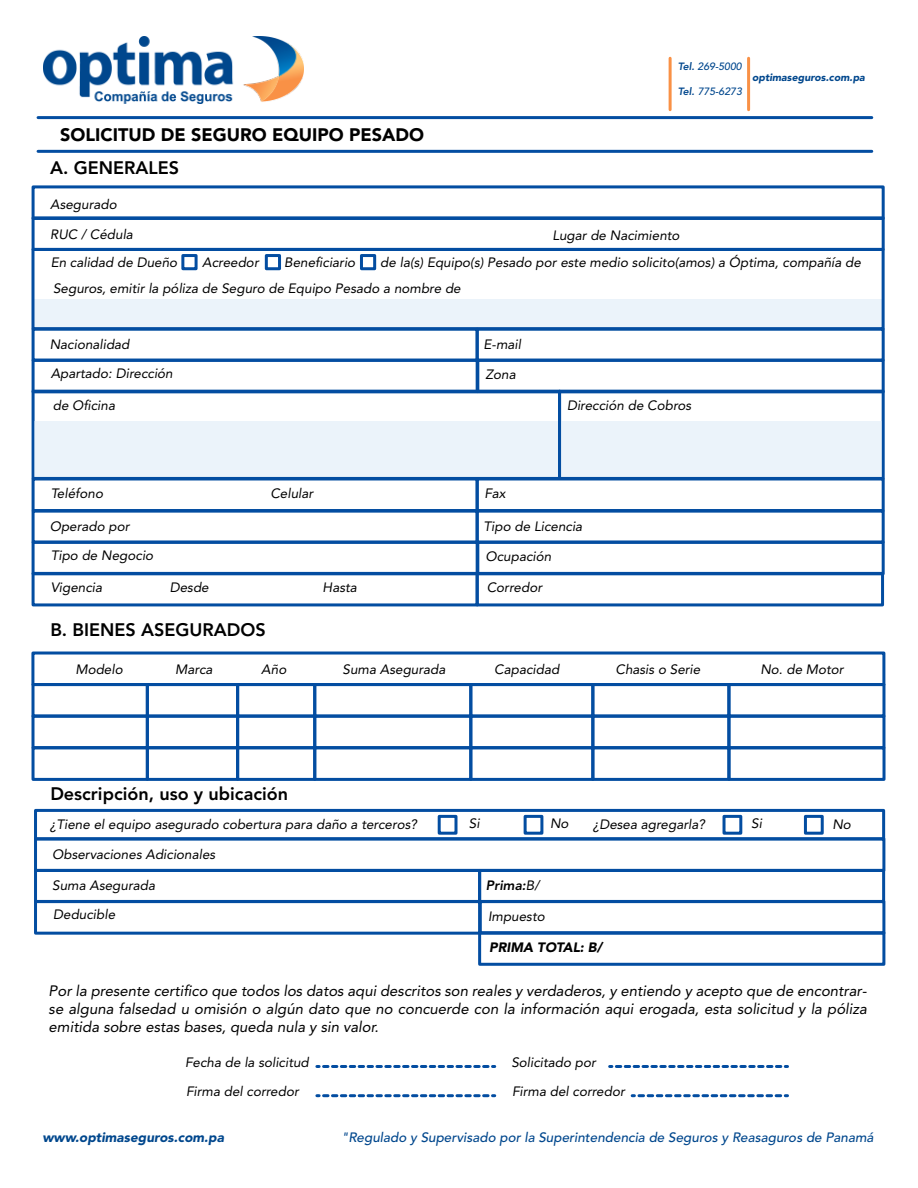
<style>
.page{position:relative;width:918px;height:1188px;background:#fff}
.page>*{position:absolute;margin:0;border:0;box-sizing:border-box;transform-origin:0 0}
.t1{font:800 18px "Avenir LT Std";color:#000}
.t2{font:900 18px "Avenir LT Std";color:#000}
.t3{font:italic 15px/18px "Avenir LT Std";color:#000;text-align:justify}
.t4{font:italic 13.5px/29.2px "Avenir LT Std";color:#000}
.t5{font:italic 500 13.5px "Avenir LT Std";color:#00478d}
.t6{font:italic 900 13.5px "Avenir LT Std";color:#00478d}
.t7{font:italic 900 13.5px "Avenir LT Std";color:#000}
.t8{font:italic 800 13.5px "Avenir LT Std";color:#000}
.t9{font:italic 500 10.5px "Avenir LT Std";color:#00478d}
.t10{font:italic 900 10.5px "Avenir LT Std";color:#00478d}
.s1{font-weight:800}
.s2{font-weight:400}
</style>
<div class="page">
<div style="left:34px;top:809px;width:851px;height:31px;border:3px solid #034da1"></div>
<hr style="left:38px;top:116px;width:834px;height:3px;background:#034da1">
<hr style="left:38px;top:150px;width:834px;height:3px;background:#034da1">
<img style="left:43px;top:37px;width:260px;height:67px">
<div style="left:32px;top:185px;width:853px;height:35px;border:3px solid #034da1"></div>
<div style="left:31px;top:652px;width:854px;height:34px;border:3px solid #034da1"></div>
<div style="left:34px;top:837px;width:851px;height:35px;border:3px solid #034da1"></div>
<div style="left:32px;top:683px;width:117px;height:35px;border:3px solid #034da1"></div>
<div style="left:727px;top:683px;width:158px;height:35px;border:3px solid #034da1"></div>
<div style="left:146px;top:683px;width:93px;height:35px;border:3px solid #034da1"></div>
<div style="left:32px;top:715px;width:117px;height:34px;border:3px solid #034da1"></div>
<div style="left:727px;top:715px;width:158px;height:34px;border:3px solid #034da1"></div>
<div style="left:146px;top:715px;width:93px;height:34px;border:3px solid #034da1"></div>
<div style="left:32px;top:746px;width:117px;height:35px;border:3px solid #034da1"></div>
<div style="left:727px;top:746px;width:159px;height:35px;border:3px solid #034da1"></div>
<div style="left:146px;top:746px;width:93px;height:35px;border:3px solid #034da1"></div>
<div style="left:236px;top:683px;width:80px;height:35px;border:3px solid #034da1"></div>
<div style="left:236px;top:715px;width:80px;height:34px;border:3px solid #034da1"></div>
<div style="left:236px;top:746px;width:80px;height:35px;border:3px solid #034da1"></div>
<div style="left:313px;top:683px;width:159px;height:35px;border:3px solid #034da1"></div>
<div style="left:313px;top:715px;width:159px;height:34px;border:3px solid #034da1"></div>
<div style="left:313px;top:746px;width:159px;height:35px;border:3px solid #034da1"></div>
<div style="left:469px;top:683px;width:125px;height:35px;border:3px solid #034da1"></div>
<div style="left:469px;top:715px;width:125px;height:34px;border:3px solid #034da1"></div>
<div style="left:469px;top:746px;width:125px;height:35px;border:3px solid #034da1"></div>
<div style="left:591px;top:683px;width:139px;height:35px;border:3px solid #034da1"></div>
<div style="left:591px;top:715px;width:139px;height:34px;border:3px solid #034da1"></div>
<div style="left:591px;top:746px;width:139px;height:35px;border:3px solid #034da1"></div>
<div style="left:32px;top:216px;width:853px;height:35px;border:3px solid #034da1"></div>
<div style="left:32px;top:359px;width:447px;height:34px;border:3px solid #034da1"></div>
<div style="left:476px;top:359px;width:409px;height:34px;border:3px solid #034da1"></div>
<div style="left:32px;top:390px;width:529px;height:90px;border:3px solid #034da1"></div>
<div style="left:558px;top:390px;width:327px;height:90px;border:3px solid #034da1"></div>
<div style="left:34px;top:299px;width:848px;height:28px;background:#ebf3fa"></div>
<div style="left:32px;top:248px;width:853px;height:82px;border:3px solid #034da1"></div>
<div style="left:32px;top:477px;width:447px;height:35px;border:3px solid #034da1"></div>
<div style="left:476px;top:477px;width:409px;height:35px;border:3px solid #034da1"></div>
<div style="left:32px;top:510px;width:447px;height:34px;border:3px solid #034da1"></div>
<div style="left:476px;top:510px;width:409px;height:34px;border:3px solid #034da1"></div>
<div style="left:32px;top:541px;width:447px;height:34px;border:3px solid #034da1"></div>
<div style="left:476px;top:541px;width:409px;height:34px;border:3px solid #034da1"></div>
<div style="left:561px;top:421px;width:321px;height:56px;background:#ebf3fa"></div>
<div style="left:35px;top:421px;width:523px;height:56px;background:#ebf3fa"></div>
<div style="left:32px;top:572px;width:447px;height:34px;border:3px solid #034da1"></div>
<div style="left:476px;top:572px;width:408px;height:34px;border:3px solid #034da1"></div>
<div style="left:34px;top:869px;width:447px;height:34px;border:3px solid #034da1"></div>
<div style="left:478px;top:869px;width:407px;height:34px;border:3px solid #034da1"></div>
<div style="left:34px;top:900px;width:447px;height:35px;border:3px solid #034da1"></div>
<div style="left:479px;top:900px;width:406px;height:35px;border:3px solid #034da1"></div>
<div style="left:478px;top:931px;width:407px;height:35px;border:3px solid #034da1"></div>
<hr style="left:669px;top:58px;width:3px;height:52px;background:#f99146">
<hr style="left:747px;top:58px;width:3px;height:52px;background:#f99146">
<svg style="left:317px;top:1065px;width:178px;height:3px"></svg>
<svg style="left:610px;top:1065px;width:178px;height:3px"></svg>
<svg style="left:317px;top:1094px;width:178px;height:3px"></svg>
<svg style="left:632px;top:1094px;width:156px;height:3px"></svg>
<div style="left:181px;top:254px;width:17px;height:16px;border:3px solid #034da1"></div>
<div style="left:265px;top:254px;width:16px;height:16px;border:3px solid #034da1"></div>
<div style="left:360px;top:254px;width:16px;height:16px;border:3px solid #034da1"></div>
<div style="left:438px;top:815px;width:20px;height:20px;border:3px solid #034da1"></div>
<div style="left:524px;top:815px;width:19px;height:20px;border:3px solid #034da1"></div>
<div style="left:723px;top:815px;width:19px;height:20px;border:3px solid #034da1"></div>
<div style="left:804px;top:815px;width:20px;height:20px;border:3px solid #034da1"></div>
<h1 class="t2" style="left:60px;top:124px;width:365px">SOLICITUD DE SEGURO EQUIPO PESADO</h1>
<h1 class="t1" style="left:50px;top:157px;width:130px">A. GENERALES</h1>
<p class="t4" style="left:50px;top:190px;width:68px">Asegurado</p>
<p class="t4" style="left:50px;top:220px;width:84px">RUC / Cédula</p>
<p class="t9" style="left:678px;top:60px;width:65px"><span class="s1">Tel.</span> 269-5000</p>
<p class="t9" style="left:678px;top:85px;width:66px"><span class="s1">Tel.</span> 775-6273</p>
<p class="t10" style="left:752px;top:71px;width:114px">optimaseguros.com.pa</p>
<p class="t4" style="left:552px;top:221px;width:129px">Lugar de Nacimiento</p>
<p class="t4" style="left:53px;top:250px;width:809px;line-height:25.5px;text-indent:327px">de la(s) Equipo(s) Pesado por este medio solicito(amos) a Óptima, compañía de<br>Seguros, emitir la póliza de Seguro de Equipo Pesado a nombre de</p>
<p class="t4" style="left:51px;top:248px;width:128px">En calidad de Dueño</p>
<p class="t4" style="left:202px;top:248px;width:58px">Acreedor</p>
<p class="t4" style="left:284px;top:248px;width:73px">Beneficiario</p>
<p class="t4" style="left:50px;top:330px;width:125px">Nacionalidad<br>Apartado: Dirección</p>
<p class="t4" style="left:484px;top:330px;width:39px">E-mail</p>
<p class="t4" style="left:486px;top:360px;width:32px">Zona</p>
<p class="t4" style="left:53px;top:391px;width:64px">de Oficina</p>
<p class="t4" style="left:567px;top:391px;width:126px">Dirección de Cobros</p>
<p class="t4" style="left:51px;top:479px;width:54px">Teléfono</p>
<p class="t4" style="left:270px;top:479px;width:44px">Celular</p>
<p class="t4" style="left:484px;top:479px;width:23px">Fax</p>
<p class="t4" style="left:50px;top:512px;width:105px">Operado por<br>Tipo de Negocio</p>
<p class="t4" style="left:484px;top:512px;width:100px">Tipo de Licencia</p>
<p class="t4" style="left:486px;top:542px;width:67px">Ocupación</p>
<p class="t4" style="left:51px;top:573px;width:53px">Vigencia</p>
<p class="t4" style="left:170px;top:573px;width:41px">Desde</p>
<p class="t4" style="left:323px;top:573px;width:36px">Hasta</p>
<p class="t4" style="left:487px;top:573px;width:57px">Corredor</p>
<h1 class="t1" style="left:50px;top:619px;width:217px">B. BIENES ASEGURADOS</h1>
<p class="t4" style="left:75px;top:655px;width:49px">Modelo</p>
<p class="t4" style="left:175px;top:655px;width:39px">Marca</p>
<p class="t4" style="left:261px;top:655px;width:27px">Año</p>
<p class="t4" style="left:343px;top:655px;width:104px">Suma Asegurada</p>
<p class="t4" style="left:494px;top:655px;width:67px">Capacidad</p>
<p class="t4" style="left:616px;top:655px;width:86px">Chasis o Serie</p>
<p class="t4" style="left:760px;top:655px;width:85px">No. de Motor</p>
<h1 class="t1" style="left:50px;top:784px;width:239px">Descripción, uso y ubicación</h1>
<p class="t4" style="left:469px;top:809px;width:12px">Si</p>
<p class="t4" style="left:550px;top:809px;width:20px">No</p>
<p class="t4" style="left:751px;top:809px;width:12px">Si</p>
<p class="t4" style="left:832px;top:810px;width:20px">No</p>
<p class="t4" style="left:50px;top:810px;width:369px">¿Tiene el equipo asegurado cobertura para daño a terceros?</p>
<p class="t4" style="left:593px;top:810px;width:114px">¿Desea agregarla?</p>
<p class="t4" style="left:52px;top:840px;width:165px">Observaciones Adicionales</p>
<p class="t4" style="left:52px;top:871px;width:104px">Suma Asegurada<br>Deducible</p>
<p class="t8" style="left:486px;top:877px;width:55px">Prima:<span class="s2">B/</span></p>
<p class="t4" style="left:488px;top:902px;width:58px">Impuesto</p>
<p class="t7" style="left:489px;top:939px;width:114px">PRIMA TOTAL: B/</p>
<p class="t3" style="left:49px;top:982px;width:820px">Por la presente certifico que todos los datos aqui descritos son reales y verdaderos, y entiendo y acepto que de encontrar&shy;se alguna falsedad u omisión o algún dato que no concuerde con la información aqui erogada, esta solicitud y la póliza emitida sobre estas bases, queda nula y sin valor.</p>
<p class="t4" style="left:185px;top:1047px;width:125px">Fecha de la solicitud</p>
<p class="t4" style="left:511px;top:1047px;width:86px">Solicitado por</p>
<p class="t4" style="left:186px;top:1077px;width:114px">Firma del corredor</p>
<p class="t4" style="left:512px;top:1077px;width:114px">Firma del corredor</p>
<p class="t6" style="left:42px;top:1129px;width:183px">www.optimaseguros.com.pa</p>
<p class="t5" style="left:341px;top:1130px;width:534px">"Regulado y Supervisado por la Superintendencia de Seguros y Reasaguros de Panamá</p>
</div>
